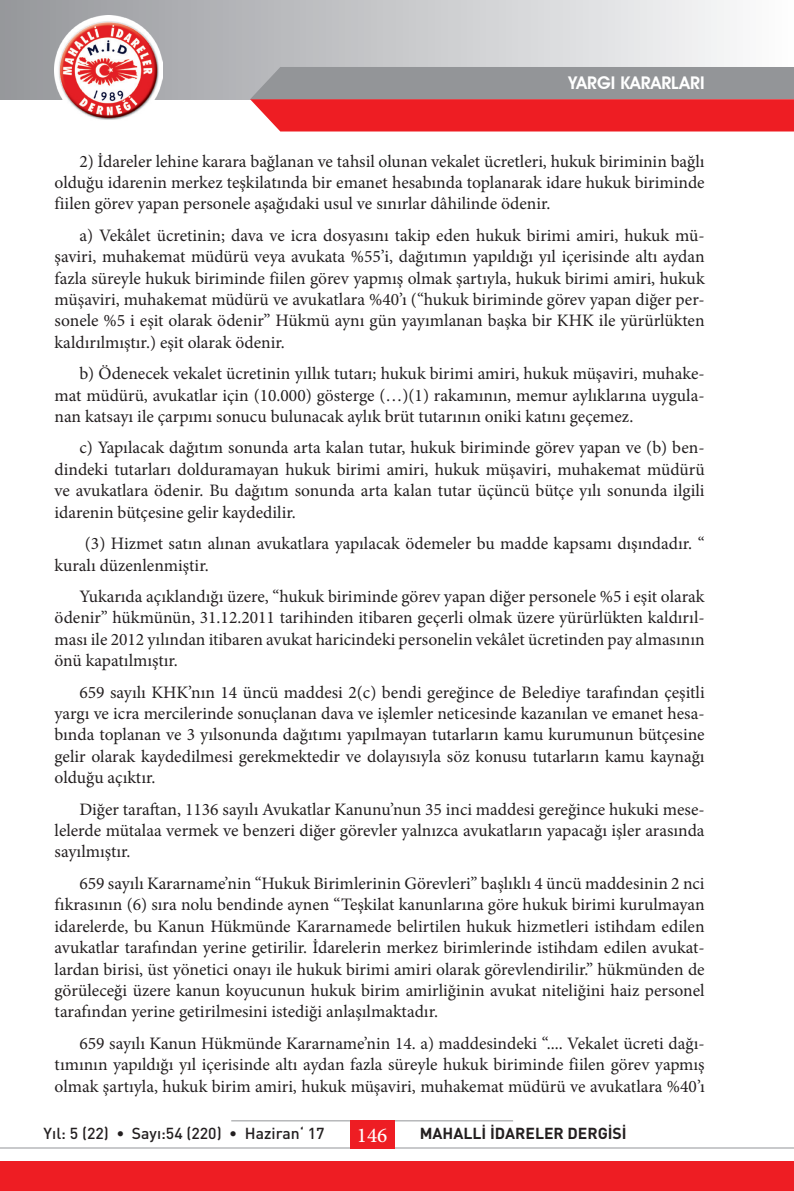
<style>
.page{position:relative;width:794px;height:1191px;background:#fff}
.page>*{position:absolute;margin:0;border:0;box-sizing:border-box;transform-origin:0 0}
.t1{font:500 21px "Minion Pro";color:#fff}
.t2{font:17.5px/21.3px "Minion Pro";color:#231f20;text-align:justify}
.t3{font:700 17.5px "Avant Garde";color:#fff}
.t4{font:500 15.75px "DIN Pro";color:#231f20}
.t5{font:700 15.75px "DIN Pro";color:#231f20}
</style>
<div class="page">
<div style="left:0;top:0;width:794px;height:99px;background:linear-gradient(to right,#95969b,#fcfcfd)"></div>
<hr style="left:394px;top:1147px;width:400px;height:1px;background:#939598">
<hr style="left:394px;top:1120px;width:119px;height:1px;background:#939598">
<hr style="left:231px;top:1120px;width:119px;height:1px;background:#939598">
<hr style="left:0;top:1147px;width:350px;height:1px;background:#939598">
<div style="left:350px;top:1120px;width:44px;height:28px;background:#ee1d23"></div>
<div style="left:0;top:1161px;width:794px;height:30px;background:#ee1d23"></div>
<svg style="left:250px;top:67px;width:544px;height:64px;background:#c15e62"></svg>
<img style="left:54px;top:15px;width:109px;height:105px">
<p class="t3" style="left:568px;top:73px;width:137px">YARGI KARARLARI</p>
<p class="t2" style="left:55px;top:150px;width:651px;text-indent:25px">2) İdareler lehine karara bağlanan ve tahsil olunan vekalet ücretleri, hukuk biriminin bağlı olduğu idarenin merkez teşkilatında bir emanet hesabında toplanarak idare hukuk biriminde fiilen görev yapan personele aşağıdaki usul ve sınırlar dâhilinde ödenir.</p>
<p class="t2" style="left:55px;top:225px;width:651px;text-indent:25px">a) Vekâlet ücretinin; dava ve icra dosyasını takip eden hukuk birimi amiri, hukuk mü&shy;şaviri, muhakemat müdürü veya avukata %55’i, dağıtımın yapıldığı yıl içerisinde altı aydan fazla süreyle hukuk biriminde fiilen görev yapmış olmak şartıyla, hukuk birimi amiri, hukuk müşaviri, muhakemat müdürü ve avukatlara %40’ı (“hukuk biriminde görev yapan diğer per&shy;sonele %5 i eşit olarak ödenir” Hükmü aynı gün yayımlanan başka bir KHK ile yürürlükten kaldırılmıştır.) eşit olarak ödenir.</p>
<p class="t2" style="left:55px;top:363px;width:651px;text-indent:25px">b) Ödenecek vekalet ücretinin yıllık tutarı; hukuk birimi amiri, hukuk müşaviri, muhake&shy;mat müdürü, avukatlar için (10.000) gösterge (…)(1) rakamının, memur aylıklarına uygula&shy;nan katsayı ile çarpımı sonucu bulunacak aylık brüt tutarının oniki katını geçemez.</p>
<p class="t2" style="left:55px;top:437px;width:651px;text-indent:25px">c) Yapılacak dağıtım sonunda arta kalan tutar, hukuk biriminde görev yapan ve (b) ben&shy;dindeki tutarları dolduramayan hukuk birimi amiri, hukuk müşaviri, muhakemat müdürü ve avukatlara ödenir. Bu dağıtım sonunda arta kalan tutar üçüncü bütçe yılı sonunda ilgili idarenin bütçesine gelir kaydedilir.</p>
<p class="t2" style="left:55px;top:533px;width:651px;text-indent:30px">(3) Hizmet satın alınan avukatlara yapılacak ödemeler bu madde kapsamı dışındadır. “ kuralı düzenlenmiştir.</p>
<p class="t2" style="left:55px;top:585px;width:651px;text-indent:25px">Yukarıda açıklandığı üzere, “hukuk biriminde görev yapan diğer personele %5 i eşit olarak ödenir” hükmünün, 31.12.2011 tarihinden itibaren geçerli olmak üzere yürürlükten kaldırıl&shy;ması ile 2012 yılından itibaren avukat haricindeki personelin vekâlet ücretinden pay almasının önü kapatılmıştır.</p>
<p class="t2" style="left:55px;top:681px;width:651px;text-indent:25px">659 sayılı KHK’nın 14 üncü maddesi 2(c) bendi gereğince de Belediye tarafından çeşitli yargı ve icra mercilerinde sonuçlanan dava ve işlemler neticesinde kazanılan ve emanet hesa&shy;bında toplanan ve 3 yılsonunda dağıtımı yapılmayan tutarların kamu kurumunun bütçesine gelir olarak kaydedilmesi gerekmektedir ve dolayısıyla söz konusu tutarların kamu kaynağı olduğu açıktır.</p>
<p class="t2" style="left:55px;top:798px;width:651px;text-indent:25px">Diğer taraftan, 1136 sayılı Avukatlar Kanunu’nun 35 inci maddesi gereğince hukuki mese&shy;lelerde mütalaa vermek ve benzeri diğer görevler yalnızca avukatların yapacağı işler arasında sayılmıştır.</p>
<p class="t2" style="left:55px;top:872px;width:651px;text-indent:25px">659 sayılı Kararname’nin “Hukuk Birimlerinin Görevleri” başlıklı 4 üncü maddesinin 2 nci fıkrasının (6) sıra nolu bendinde aynen “Teşkilat kanunlarına göre hukuk birimi kurulmayan idarelerde, bu Kanun Hükmünde Kararnamede belirtilen hukuk hizmetleri istihdam edilen avukatlar tarafından yerine getirilir. İdarelerin merkez birimlerinde istihdam edilen avukat&shy;lardan birisi, üst yönetici onayı ile hukuk birimi amiri olarak görevlendirilir.” hükmünden de görüleceği üzere kanun koyucunun hukuk birim amirliğinin avukat niteliğini haiz personel tarafından yerine getirilmesini istediği anlaşılmaktadır.</p>
<p class="t2" style="left:55px;top:1032px;width:651px;text-indent:25px">659 sayılı Kanun Hükmünde Kararname’nin 14. a) maddesindeki “.... Vekalet ücreti dağı&shy;tımının yapıldığı yıl içerisinde altı aydan fazla süreyle hukuk biriminde fiilen görev yapmış olmak şartıyla, hukuk birim amiri, hukuk müşaviri, muhakemat müdürü ve avukatlara %40’ı</p>
<p class="t4" style="left:44px;top:1122px;width:282px">Yıl: 5 (22) • Sayı:54 (220) • Haziran‘ 17</p>
<p class="t1" style="left:357px;top:1120px;width:32px">146</p>
<p class="t5" style="left:420px;top:1122px;width:208px">MAHALLİ İDARELER DERGİSİ</p>
</div>
